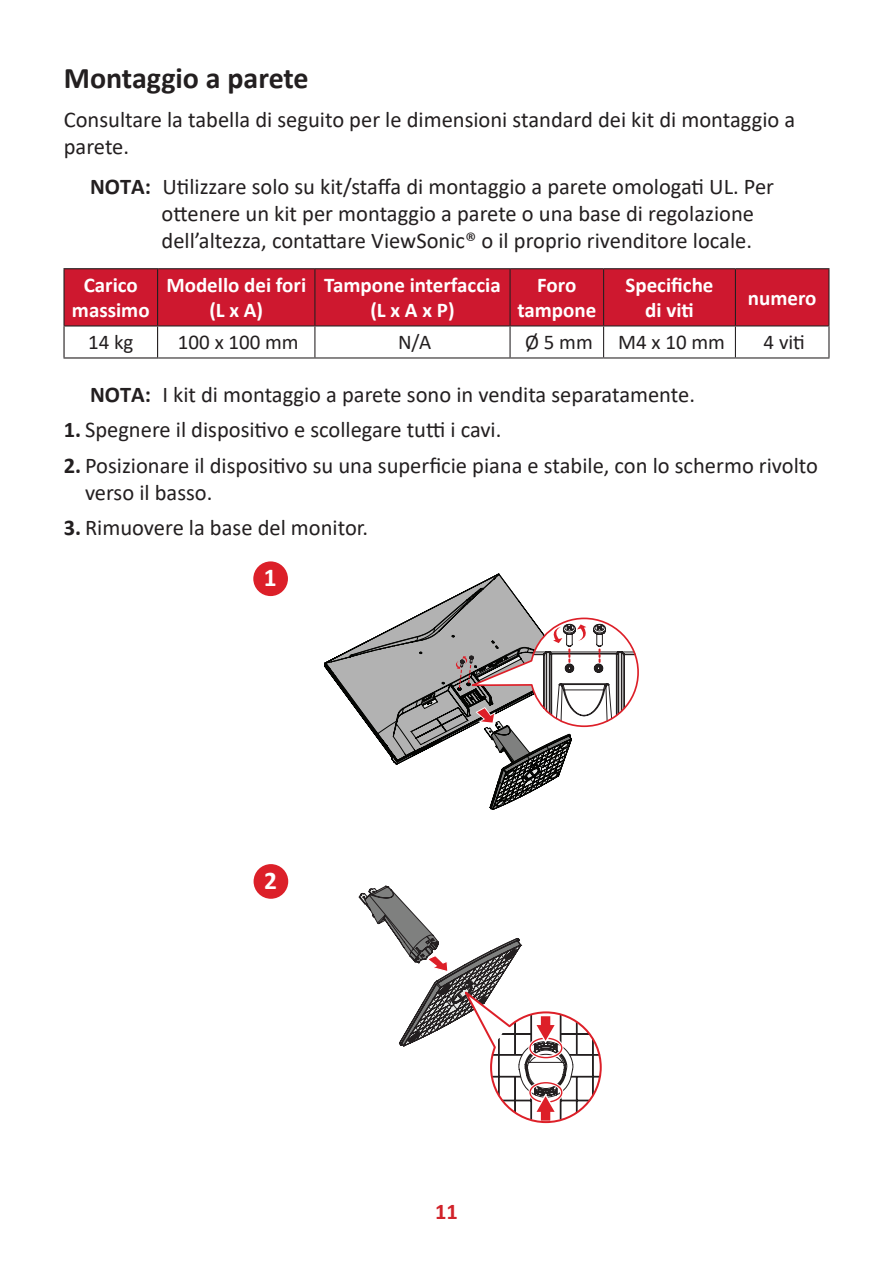
<style>
.page{position:relative;width:893px;height:1263px;background:#fff}
.page>*{position:absolute;margin:0;border:0;box-sizing:border-box;transform-origin:0 0}
.t1{font:700 30px "Calibri";color:#231f20}
.t2{font:700 25.35px "Calibri";color:#fff}
.t3{font:22.5px/27px "Calibri";color:#231f20}
.t4{font:700 22.5px "Calibri";color:#d1232a}
.t5{font:700 21px/25.2px "Calibri";color:#fff;text-align:center}
.t6{font:21px "Calibri";color:#231f20}
.s1{font-weight:700}
</style>
<div class="page">
<div style="left:65px;top:269px;width:763px;height:56px;background:#ce182f"></div>
<hr style="left:158px;top:268px;width:157px;height:1px;background:#231f20">
<hr style="left:315px;top:268px;width:195px;height:1px;background:#231f20">
<hr style="left:314px;top:269px;width:1px;height:56px;background:#231f20">
<hr style="left:510px;top:268px;width:94px;height:1px;background:#231f20">
<hr style="left:509px;top:269px;width:2px;height:56px;background:#231f20">
<hr style="left:604px;top:268px;width:131px;height:1px;background:#231f20">
<hr style="left:603px;top:269px;width:1px;height:56px;background:#231f20">
<hr style="left:735px;top:268px;width:94px;height:1px;background:#231f20">
<hr style="left:735px;top:269px;width:1px;height:56px;background:#231f20">
<hr style="left:828px;top:269px;width:1px;height:56px;background:#231f20">
<hr style="left:158px;top:325px;width:157px;height:1px;background:#231f20">
<hr style="left:315px;top:325px;width:195px;height:1px;background:#231f20">
<hr style="left:314px;top:326px;width:1px;height:31px;background:#231f20">
<hr style="left:510px;top:325px;width:94px;height:1px;background:#231f20">
<hr style="left:509px;top:326px;width:2px;height:31px;background:#231f20">
<hr style="left:604px;top:325px;width:131px;height:1px;background:#231f20">
<hr style="left:603px;top:326px;width:1px;height:31px;background:#231f20">
<hr style="left:735px;top:325px;width:94px;height:1px;background:#231f20">
<hr style="left:735px;top:326px;width:1px;height:31px;background:#231f20">
<hr style="left:828px;top:326px;width:1px;height:31px;background:#231f20">
<hr style="left:158px;top:357px;width:157px;height:1px;background:#231f20">
<hr style="left:315px;top:357px;width:195px;height:1px;background:#231f20">
<hr style="left:510px;top:357px;width:94px;height:1px;background:#231f20">
<hr style="left:604px;top:357px;width:131px;height:1px;background:#231f20">
<hr style="left:735px;top:357px;width:94px;height:1px;background:#231f20">
<hr style="left:63px;top:268px;width:95px;height:1px;background:#231f20">
<hr style="left:63px;top:269px;width:2px;height:56px;background:#231f20">
<hr style="left:157px;top:269px;width:1px;height:56px;background:#231f20">
<hr style="left:63px;top:325px;width:95px;height:1px;background:#231f20">
<hr style="left:63px;top:326px;width:2px;height:31px;background:#231f20">
<hr style="left:157px;top:326px;width:1px;height:31px;background:#231f20">
<hr style="left:63px;top:357px;width:95px;height:2px;background:#231f20">
<div style="left:253px;top:561px;width:35px;height:35px;background:#dc2029;border-radius:50%"></div>
<svg style="left:324px;top:574px;width:315px;height:235px"></svg>
<div style="left:254px;top:864px;width:34px;height:35px;background:#dc2029;border-radius:50%"></div>
<svg style="left:359px;top:886px;width:243px;height:238px"></svg>
<h1 class="t1" style="left:64px;top:57px;width:246px">Montaggio a parete</h1>
<p class="t3" style="left:64px;top:105px;width:733px">Consultare la tabella di seguito per le dimensioni standard dei kit di montaggio a parete.</p>
<p class="t3" style="left:162px;top:172px;width:614px;text-indent:-71px"><span class="s1">NOTA:</span> Utilizzare solo su kit/staffa di montaggio a parete omologati UL. Per ottenere un kit per montaggio a parete o una base di regolazione dell’altezza, contattare ViewSonic® o il proprio rivenditore locale.</p>
<p class="t5" style="left:72px;top:272px;width:79px">Carico massimo</p>
<p class="t5" style="left:166px;top:272px;width:141px">Modello dei fori (L x A)</p>
<p class="t5" style="left:324px;top:272px;width:178px">Tampone interfaccia (L x A x P)</p>
<p class="t5" style="left:517px;top:272px;width:80px">Foro tampone</p>
<p class="t5" style="left:625px;top:272px;width:89px">Specifiche di viti</p>
<p class="t5" style="left:748px;top:285px;width:70px">numero</p>
<p class="t6" style="left:88px;top:328px;width:47px">14 kg</p>
<p class="t6" style="left:178px;top:328px;width:122px">100 x 100 mm</p>
<p class="t6" style="left:398px;top:328px;width:35px">N/A</p>
<p class="t6" style="left:525px;top:328px;width:201px">Ø 5 mm M4 x 10 mm</p>
<p class="t6" style="left:764px;top:328px;width:43px">4 viti</p>
<p class="t3" style="left:90px;top:380px;width:606px"><span class="s1">NOTA:</span> I kit di montaggio a parete sono in vendita separatamente.</p>
<p class="t3" style="left:64px;top:416px;width:439px"><span class="s1">1.</span> Spegnere il dispositivo e scollegare tutti i cavi.</p>
<p class="t3" style="left:85px;top:451px;width:735px;text-indent:-21px"><span class="s1">2.</span> Posizionare il dispositivo su una superficie piana e stabile, con lo schermo rivolto verso il basso.</p>
<p class="t3" style="left:64px;top:514px;width:306px"><span class="s1">3.</span> Rimuovere la base del monitor.</p>
<p class="t2" style="left:264px;top:560px;width:14px">1</p>
<p class="t2" style="left:264px;top:863px;width:14px">2</p>
<p class="t4" style="left:435px;top:1196px;width:24px">11</p>
</div>
